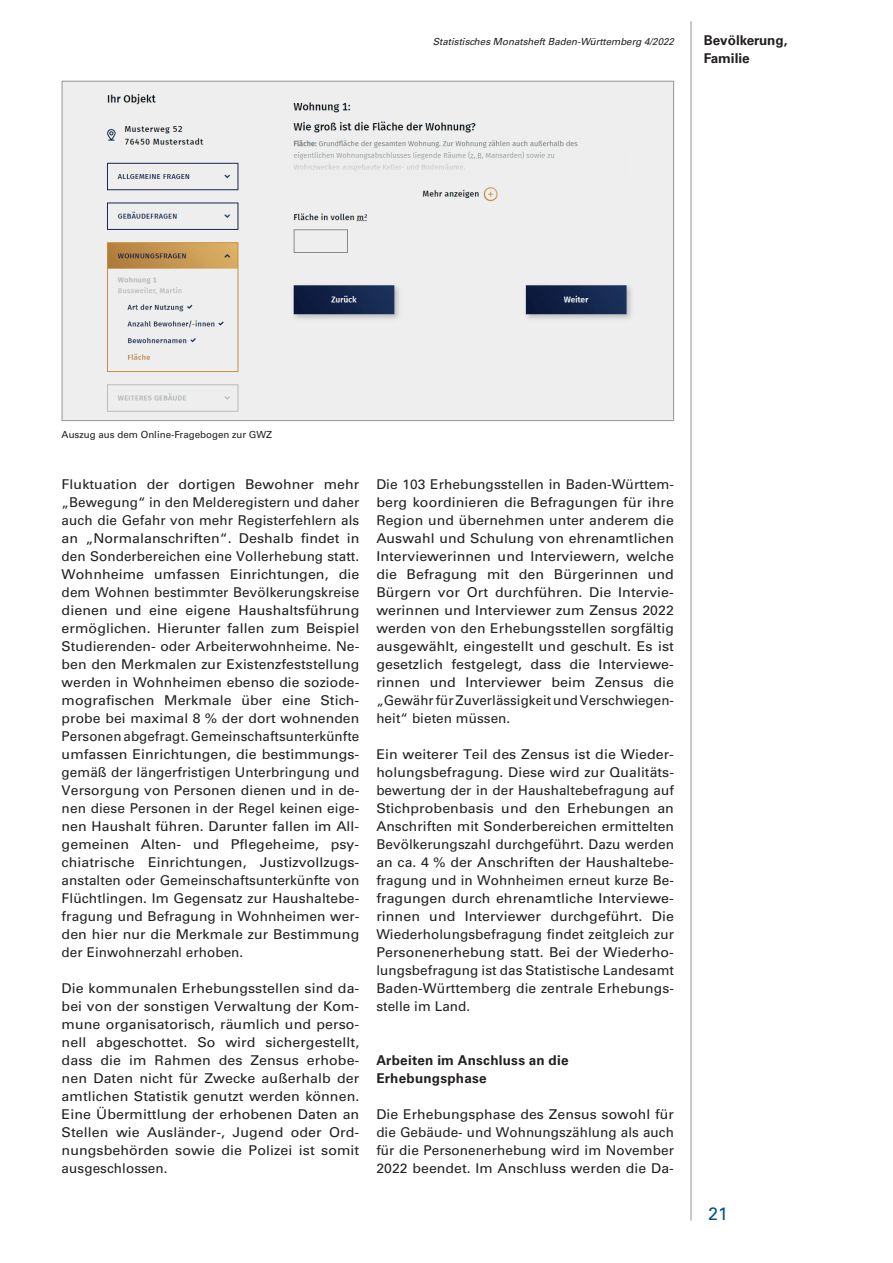
<style>
.page{position:relative;width:893px;height:1263px;background:#fff}
.page>*{position:absolute;margin:0;border:0;box-sizing:border-box;transform-origin:0 0}
.t1{font:18px "Univers";color:#01548a}
.t2{font:13.5px/18px "Univers";letter-spacing:.005em;color:#231f20;text-align:justify;scale:1.05 1}
.t3{font:13.5px/18px "Univers";letter-spacing:.005em;color:#231f20;text-align:justify}
.t4{font:13.5px/18px "Univers";letter-spacing:.005em;color:#231f20;text-align:justify;scale:1.04 1}
.t5{font:700 13.5px/18px "Univers";letter-spacing:.015em;color:#231f20}
.t6{font:italic 9.75px "Univers";color:#231f20}
.t7{font:9.75px "Univers";color:#231f20}
</style>
<div class="page">
<hr style="left:691px;top:21px;width:1px;height:1199px;background:#939598">
<img style="left:64px;top:83px;width:608px;height:336px">
<p class="t6" style="left:433px;top:35px;width:243px">Statistisches Monatsheft Baden-Württemberg 4/2022</p>
<p class="t5" style="left:704px;top:31px;width:85px">Bevölkerung,<br>Familie</p>
<p class="t7" style="left:62px;top:429px;width:212px">Auszug aus dem Online-Fragebogen zur GWZ</p>
<p class="t2" style="left:62px;top:475px;width:285px">Fluktuation der dortigen Bewohner mehr „Bewegung“ in den Melderegistern und daher auch die Gefahr von mehr Registerfehlern als an „Normalanschriften“. Deshalb findet in den Sonderbereichen eine Vollerhebung statt.<br>Wohnheime umfassen Einrichtungen, die dem Wohnen bestimmter Bevölkerungskreise dienen und eine eigene Haushaltsführung ermöglichen. Hierunter fallen zum Beispiel Studierenden- oder Arbeiterwohnheime. Ne‑ ben den Merkmalen zur Existenzfeststellung werden in Wohnheimen ebenso die soziode‑ mografischen Merkmale über eine Stich‑ probe bei maximal 8 % der dort wohnenden Personen abgefragt. Gemeinschaftsunterkünfte umfassen Einrichtungen, die bestimmungs‑ gemäß der längerfristigen Unterbringung und Versorgung von Personen dienen und in de‑ nen diese Personen in der Regel keinen eige‑ nen Haushalt führen. Darunter fallen im All‑ gemeinen Alten- und Pflegeheime, psy‑ chiatrische Einrichtungen, Justizvollzugs‑ anstalten oder Gemeinschaftsunterkünfte von Flüchtlingen. Im Gegensatz zur Haushaltebe‑ fragung und Befragung in Wohnheimen wer‑ den hier nur die Merkmale zur Bestimmung der Einwohnerzahl erhoben.</p>
<p class="t2" style="left:62px;top:979px;width:285px">Die kommunalen Erhebungsstellen sind da‑ bei von der sonstigen Verwaltung der Kom‑ mune organisatorisch, räumlich und perso‑ nell abgeschottet. So wird sichergestellt, dass die im Rahmen des Zensus erhobe‑ nen Daten nicht für Zwecke außerhalb der amtlichen Statistik genutzt werden können.<br>Eine Übermittlung der erhobenen Daten an Stellen wie Ausländer-, Jugend oder Ord‑ nungsbehörden sowie die Polizei ist somit ausgeschlossen.</p>
<p class="t3" style="left:376px;top:475px;width:299px">Die 103 Erhebungsstellen in Baden-Württem‑ berg koordinieren die Befragungen für ihre Region und übernehmen unter anderem die Auswahl und Schulung von ehrenamtlichen Interviewerinnen und Interviewern, welche die Befragung mit den Bürgerinnen und Bürgern vor Ort durchführen. Die Intervie‑ werinnen und Interviewer zum Zensus 2022 werden von den Erhebungsstellen sorgfältig ausgewählt, eingestellt und geschult. Es ist gesetzlich festgelegt, dass die Interviewe‑ rinnen und Interviewer beim Zensus die „Gewähr für Zuverlässigkeit und Verschwiegen&shy;heit“ bieten müssen.</p>
<p class="t2" style="left:376px;top:745px;width:285px">Ein weiterer Teil des Zensus ist die Wieder‑ holungsbefragung. Diese wird zur Qualitäts‑ bewertung der in der Haushaltebefragung auf Stichprobenbasis und den Erhebungen an Anschriften mit Sonderbereichen ermittelten Bevölkerungszahl durchgeführt. Dazu werden an ca. 4 % der Anschriften der Haushaltebe‑ fragung und in Wohnheimen erneut kurze Be&shy;fragungen durch ehrenamtliche Interviewe‑ rinnen und Interviewer durchgeführt. Die Wiederholungsbefragung findet zeitgleich zur Personenerhebung statt. Bei der Wiederho‑ lungsbefragung ist das Statistische Landesamt Baden-Württemberg die zentrale Erhebungs&shy;stelle im Land.</p>
<p class="t5" style="left:376px;top:1051px;width:194px">Arbeiten im Anschluss an die<br>Erhebungsphase</p>
<p class="t4" style="left:376px;top:1105px;width:288px">Die Erhebungsphase des Zensus sowohl für die Gebäude- und Wohnungszählung als auch für die Personenerhebung wird im November 2022 beendet. Im Anschluss werden die Da‑</p>
<h1 class="t1" style="left:708px;top:1203px;width:22px">21</h1>
</div>
